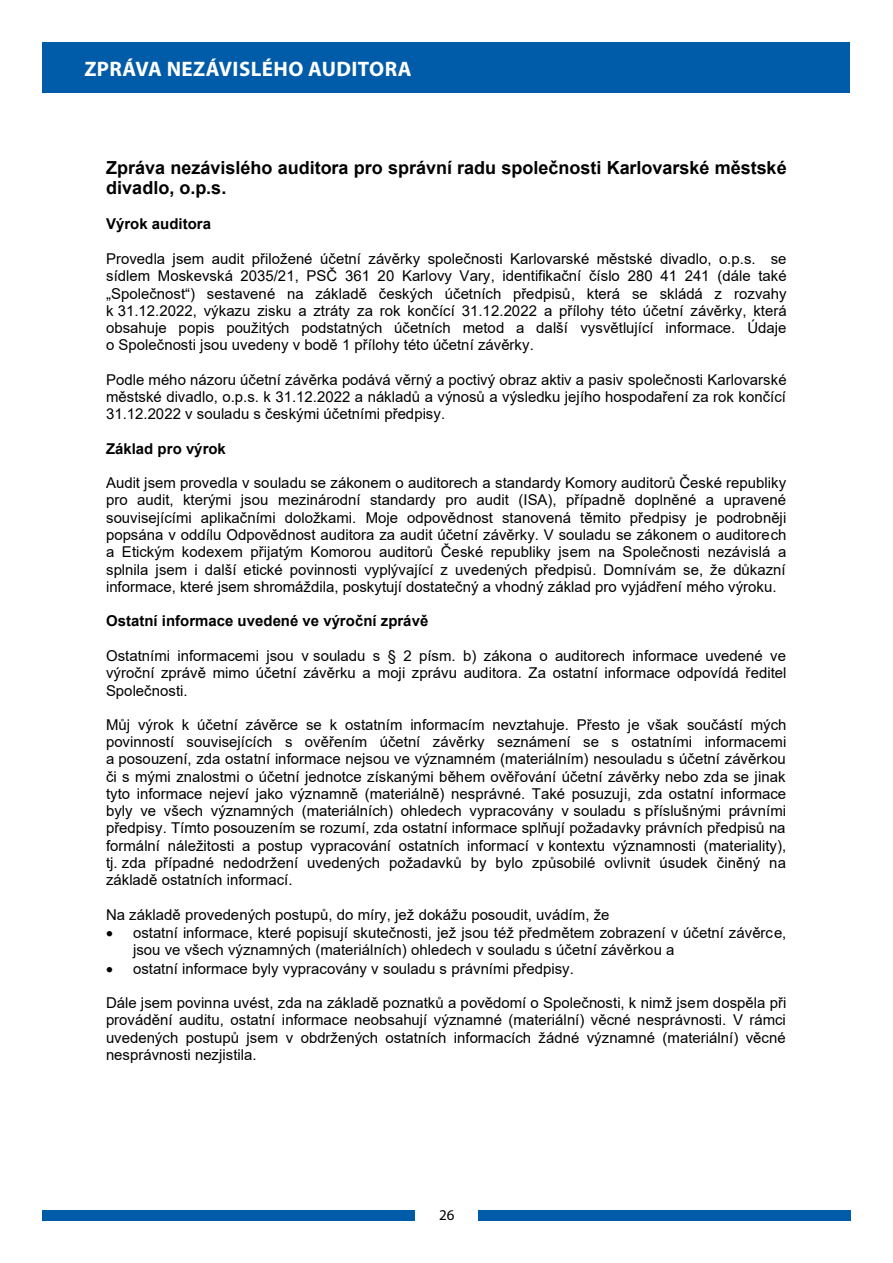
<style>
.page{position:relative;width:893px;height:1263px;background:#fff}
.page>*{position:absolute;margin:0;border:0;box-sizing:border-box;transform-origin:0 0}
.t1{font:700 21px "Myriad Pro";letter-spacing:.02em;color:#fff}
.t2{font:700 18px/20.7px "Arial";color:#000}
.t3{font:15px/17.2px "Arial";color:#000;text-align:justify}
.t4{font:700 15px "Arial";color:#000}
.t5{font:15px "Myriad Pro";color:#000}
</style>
<div class="page">
<div style="left:43px;top:43px;width:807px;height:50px;background:#005ba8"></div>
<div style="left:43px;top:1210px;width:372px;height:10px;background:#005ba8"></div>
<div style="left:478px;top:1210px;width:372px;height:10px;background:#005ba8"></div>
<h1 class="t1" style="left:84px;top:55px;width:329px">ZPRÁVA NEZÁVISLÉHO AUDITORA</h1>
<p class="t2" style="left:106px;top:157px;width:682px">Zpráva nezávislého auditora pro správní radu společnosti Karlovarské městské divadlo, o.p.s.</p>
<p class="t4" style="left:106px;top:214px;width:106px">Výrok auditora</p>
<p class="t3" style="left:106px;top:250px;width:682px">Provedla jsem audit přiložené účetní závěrky společnosti Karlovarské městské divadlo, o.p.s. se sídlem Moskevská 2035/21, PSČ 361 20 Karlovy Vary, identifikační číslo 280 41 241 (dále také „Společnost“) sestavené na základě českých účetních předpisů, která se skládá z rozvahy k 31.12.2022, výkazu zisku a ztráty za rok končící 31.12.2022 a přílohy této účetní závěrky, která obsahuje popis použitých podstatných účetních metod a další vysvětlující informace. Údaje o Společnosti jsou uvedeny v bodě 1 přílohy této účetní závěrky.</p>
<p class="t3" style="left:106px;top:371px;width:682px">Podle mého názoru účetní závěrka podává věrný a poctivý obraz aktiv a pasiv společnosti Karlovarské městské divadlo, o.p.s. k 31.12.2022 a nákladů a výnosů a výsledku jejího hospodaření za rok končící 31.12.2022 v souladu s českými účetními předpisy.</p>
<p class="t4" style="left:106px;top:438px;width:121px">Základ pro výrok</p>
<p class="t3" style="left:106px;top:474px;width:682px">Audit jsem provedla v souladu se zákonem o auditorech a standardy Komory auditorů České republiky pro audit, kterými jsou mezinárodní standardy pro audit (ISA), případně doplněné a upravené souvisejícími aplikačními doložkami. Moje odpovědnost stanovená těmito předpisy je podrobněji popsána v oddílu Odpovědnost auditora za audit účetní závěrky. V souladu se zákonem o auditorech a Etickým kodexem přijatým Komorou auditorů České republiky jsem na Společnosti nezávislá a splnila jsem i další etické povinnosti vyplývající z uvedených předpisů. Domnívám se, že důkazní informace, které jsem shromáždila, poskytují dostatečný a vhodný základ pro vyjádření mého výroku.</p>
<p class="t4" style="left:106px;top:610px;width:324px">Ostatní informace uvedené ve výroční zprávě</p>
<p class="t3" style="left:106px;top:647px;width:682px">Ostatními informacemi jsou v souladu s § 2 písm. b) zákona o auditorech informace uvedené ve výroční zprávě mimo účetní závěrku a moji zprávu auditora. Za ostatní informace odpovídá ředitel Společnosti.</p>
<p class="t3" style="left:106px;top:716px;width:682px">Můj výrok k účetní závěrce se k ostatním informacím nevztahuje. Přesto je však součástí mých povinností souvisejících s ověřením účetní závěrky seznámení se s ostatními informacemi a posouzení, zda ostatní informace nejsou ve významném (materiálním) nesouladu s účetní závěrkou či s mými znalostmi o účetní jednotce získanými během ověřování účetní závěrky nebo zda se jinak tyto informace nejeví jako významně (materiálně) nesprávné. Také posuzuji, zda ostatní informace byly ve všech významných (materiálních) ohledech vypracovány v souladu s příslušnými právními předpisy. Tímto posouzením se rozumí, zda ostatní informace splňují požadavky právních předpisů na formální náležitosti a postup vypracování ostatních informací v kontextu významnosti (materiality), tj. zda případné nedodržení uvedených požadavků by bylo způsobilé ovlivnit úsudek činěný na základě ostatních informací.</p>
<p class="t3" style="left:106px;top:906px;width:505px">Na základě provedených postupů, do míry, jež dokážu posoudit, uvádím, že</p>
<p class="t3" style="left:133px;top:924px;width:655px;text-indent:-27px">• ostatní informace, které popisují skutečnosti, jež jsou též předmětem zobrazení v účetní závěrce, jsou ve všech významných (materiálních) ohledech v souladu s účetní závěrkou a</p>
<p class="t3" style="left:106px;top:960px;width:469px">• ostatní informace byly vypracovány v souladu s právními předpisy.</p>
<p class="t3" style="left:106px;top:994px;width:682px">Dále jsem povinna uvést, zda na základě poznatků a povědomí o Společnosti, k nimž jsem dospěla při provádění auditu, ostatní informace neobsahují významné (materiální) věcné nesprávnosti. V rámci uvedených postupů jsem v obdržených ostatních informacích žádné významné (materiální) věcné nesprávnosti nezjistila.</p>
<p class="t5" style="left:439px;top:1206px;width:17px">26</p>
</div>
